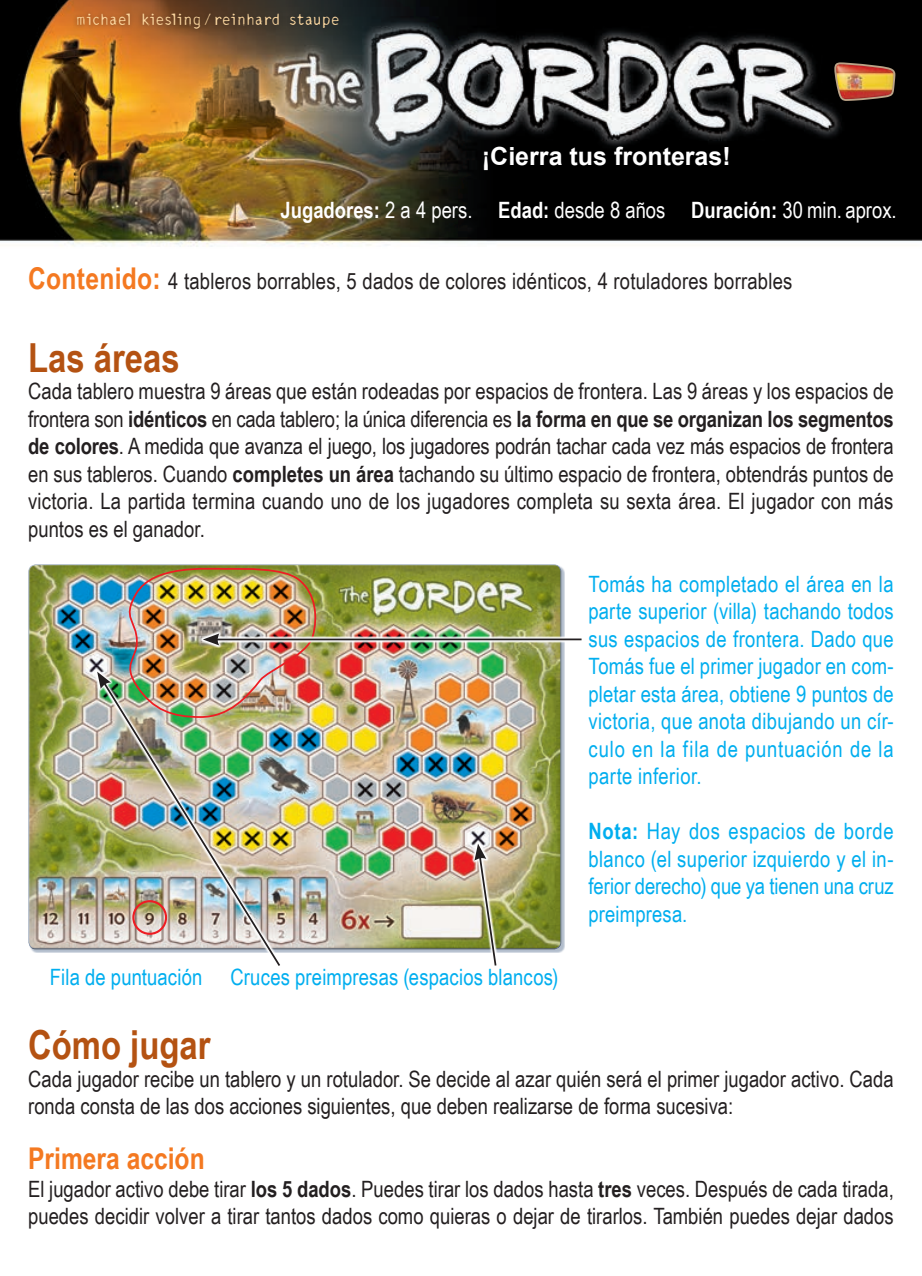
<style>
.page{position:relative;width:922px;height:1276px;background:#fff}
.page>*{position:absolute;margin:0;border:0;box-sizing:border-box;transform-origin:0 0}
.t1{font:700 40px "Arial Narrow";color:#b45212}
.t2{font:700 30px "Arial Narrow";color:#f47921}
.t3{font:700 25px "Arial";color:#fff}
.t4{font:22.5px/27.5px "Arial Narrow";color:#231f20}
.t5{font:22.5px/27.5px "Arial Narrow";letter-spacing:.01em;color:#00aeef;text-align:justify}
.t6{font:22.5px "Arial Narrow";color:#fff}
.t7{font:22.5px/27.5px "Arial Narrow";letter-spacing:.035em;color:#00aeef}
.t8{font:15px "Carbonated Gothic";letter-spacing:.07em;color:#fed9a1}
.s1{font-weight:700}
.s2{font-weight:700;font-size:30px;color:#f47921}
</style>
<div class="page">
<img style="left:0;top:0;width:921px;height:247px">
<div style="left:27px;top:566px;width:535px;height:383px;background:#231f20;opacity:.5"></div>
<img style="left:320px;top:630px;width:262px;height:18px">
<hr style="left:215px;top:638px;width:366px;height:2px;background:#231f20">
<img style="left:119px;top:565px;width:201px;height:154px">
<svg style="left:471px;top:840px;width:28px;height:113px"></svg>
<svg style="left:474px;top:843px;width:23px;height:123px"></svg>
<img style="left:94px;top:668px;width:189px;height:285px">
<img style="left:101px;top:680px;width:181px;height:286px">
<svg style="left:97px;top:671px;width:14px;height:18px"></svg>
<div style="left:132px;top:900px;width:35px;height:35px;border:2px solid #ee1d23;border-radius:50%"></div>
<img style="left:833px;top:61px;width:63px;height:41px">
<div style="left:72px;top:10px;width:272px;height:24px;background:#231f20;opacity:.2"></div>
<p class="t8" style="left:77px;top:13px;width:264px">michael kiesling / reinhard staupe</p>
<p class="t3" style="left:482px;top:140px;width:250px">¡Cierra tus fronteras!</p>
<p class="t6" style="left:280px;top:193px;width:617px"><span class="s1">Jugadores:</span> 2 a 4 pers. <span class="s1">Edad:</span> desde 8 años <span class="s1">Duración:</span> 30 min. aprox.</p>
<p class="t4" style="left:28px;top:266px;width:765px"><span class="s2">Contenido:</span> 4 tableros borrables, 5 dados de colores idénticos, 4 rotuladores borrables</p>
<p class="t1" style="left:28px;top:327px;width:153px">Las áreas</p>
<p class="t4" style="left:28px;top:376px;width:866px;text-align:justify">Cada tablero muestra 9 áreas que están rodeadas por espacios de frontera. Las 9 áreas y los espacios de frontera son <span class="s1">idénticos</span> en cada tablero; la única diferencia es <span class="s1">la forma en que se organizan los segmentos de colores</span>. A medida que avanza el juego, los jugadores podrán tachar cada vez más espacios de frontera</p>
<p class="t4" style="left:28px;top:459px;width:866px">en sus tableros. Cuando <span class="s1">completes un área</span> tachando su último espacio de frontera, obtendrás puntos de victoria. La partida termina cuando uno de los jugadores completa su sexta área. El jugador con más</p>
<p class="t4" style="left:28px;top:514px;width:178px">puntos es el ganador.</p>
<p class="t5" style="left:588px;top:569px;width:307px">Tomás ha completado el área en la parte superior (villa) tachando todos sus espacios de frontera. Dado que Tomás fue el primer jugador en com&shy;pletar esta área, obtiene 9 puntos de victoria, que anota dibujando un cír-</p>
<p class="t7" style="left:588px;top:734px;width:307px">culo en la fila de puntuación de la parte inferior.</p>
<p class="t5" style="left:588px;top:816px;width:307px"><span class="s1">Nota:</span> Hay dos espacios de borde blanco (el superior izquierdo y el in&shy;ferior derecho) que ya tienen una cruz preimpresa.</p>
<p class="t5" style="left:50px;top:962px;width:154px">Fila de puntuación</p>
<p class="t5" style="left:230px;top:962px;width:329px">Cruces preimpresas (espacios blancos)</p>
<p class="t1" style="left:28px;top:1015px;width:184px">Cómo jugar</p>
<p class="t4" style="left:28px;top:1064px;width:866px">Cada jugador recibe un tablero y un rotulador. Se decide al azar quién será el primer jugador activo. Cada ronda consta de las dos acciones siguientes, que deben realizarse de forma sucesiva:</p>
<p class="t2" style="left:28px;top:1136px;width:178px">Primera acción</p>
<p class="t4" style="left:28px;top:1174px;width:866px">El jugador activo debe tirar <span class="s1">los 5 dados</span>. Puedes tirar los dados hasta <span class="s1">tres</span> veces. Después de cada tirada, puedes decidir volver a tirar tantos dados como quieras o dejar de tirarlos. También puedes dejar dados</p>
</div>
